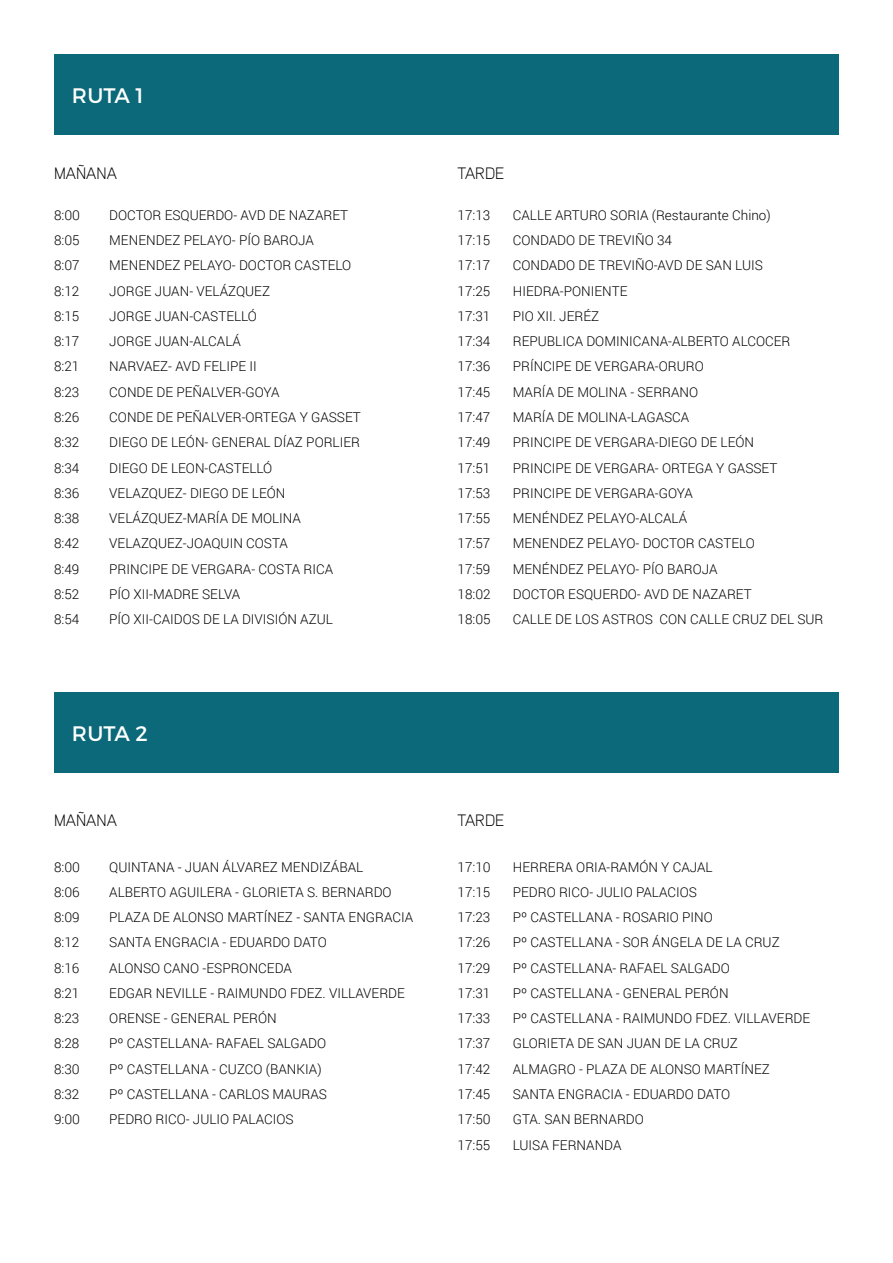
<style>
.page{position:relative;width:893px;height:1263px;background:#fff}
.page>*{position:absolute;margin:0;border:0;box-sizing:border-box;transform-origin:0 0}
.t1{font:21px "Montserrat";letter-spacing:.01em;color:#fff}
.t2{font:300 16.5px "Aaux Pro";color:#000}
.t3{font:300 13.5px "Roboto";color:#000}
</style>
<div class="page">
<div style="left:54px;top:692px;width:785px;height:81px;background:#0b6979"></div>
<div style="left:54px;top:54px;width:785px;height:81px;background:#0b6979"></div>
<h1 class="t1" style="left:72px;top:83px;width:73px">RUTA 1</h1>
<p class="t2" style="left:54px;top:163px;width:64px">MAÑANA</p>
<p class="t3" style="left:54px;top:206px;width:28px">8:00</p>
<p class="t3" style="left:109px;top:206px;width:241px">DOCTOR ESQUERDO- AVD DE NAZARET</p>
<p class="t3" style="left:54px;top:231px;width:27px">8:05</p>
<p class="t3" style="left:109px;top:231px;width:206px">MENENDEZ PELAYO- PÍO BAROJA</p>
<p class="t3" style="left:54px;top:256px;width:27px">8:07</p>
<p class="t3" style="left:109px;top:256px;width:244px">MENENDEZ PELAYO- DOCTOR CASTELO</p>
<p class="t3" style="left:54px;top:282px;width:27px">8:12</p>
<p class="t3" style="left:109px;top:282px;width:162px">JORGE JUAN- VELÁZQUEZ</p>
<p class="t3" style="left:54px;top:307px;width:27px">8:15</p>
<p class="t3" style="left:109px;top:307px;width:149px">JORGE JUAN-CASTELLÓ</p>
<p class="t3" style="left:54px;top:332px;width:27px">8:17</p>
<p class="t3" style="left:109px;top:332px;width:133px">JORGE JUAN-ALCALÁ</p>
<p class="t3" style="left:54px;top:357px;width:27px">8:21</p>
<p class="t3" style="left:109px;top:357px;width:149px">NARVAEZ- AVD FELIPE II</p>
<p class="t3" style="left:54px;top:383px;width:27px">8:23</p>
<p class="t3" style="left:109px;top:383px;width:172px">CONDE DE PEÑALVER-GOYA</p>
<p class="t3" style="left:54px;top:408px;width:27px">8:26</p>
<p class="t3" style="left:109px;top:408px;width:253px">CONDE DE PEÑALVER-ORTEGA Y GASSET</p>
<p class="t3" style="left:54px;top:433px;width:27px">8:32</p>
<p class="t3" style="left:109px;top:433px;width:252px">DIEGO DE LEÓN- GENERAL DÍAZ PORLIER</p>
<p class="t3" style="left:54px;top:458px;width:27px">8:34</p>
<p class="t3" style="left:109px;top:458px;width:165px">DIEGO DE LEON-CASTELLÓ</p>
<p class="t3" style="left:54px;top:484px;width:27px">8:36</p>
<p class="t3" style="left:109px;top:484px;width:178px">VELAZQUEZ- DIEGO DE LEÓN</p>
<p class="t3" style="left:54px;top:509px;width:27px">8:38</p>
<p class="t3" style="left:109px;top:509px;width:193px">VELÁZQUEZ-MARÍA DE MOLINA</p>
<p class="t3" style="left:54px;top:534px;width:27px">8:42</p>
<p class="t3" style="left:109px;top:534px;width:180px">VELAZQUEZ-JOAQUIN COSTA</p>
<p class="t3" style="left:54px;top:559px;width:27px">8:49</p>
<p class="t3" style="left:109px;top:559px;width:225px">PRINCIPE DE VERGARA- COSTA RICA</p>
<p class="t3" style="left:54px;top:585px;width:27px">8:52</p>
<p class="t3" style="left:109px;top:585px;width:132px">PÍO XII-MADRE SELVA</p>
<p class="t3" style="left:54px;top:610px;width:27px">8:54</p>
<p class="t3" style="left:109px;top:610px;width:225px">PÍO XII-CAIDOS DE LA DIVISIÓN AZUL</p>
<h1 class="t1" style="left:72px;top:721px;width:77px">RUTA 2</h1>
<p class="t2" style="left:54px;top:810px;width:64px">MAÑANA</p>
<p class="t3" style="left:54px;top:857px;width:28px">8:00</p>
<p class="t3" style="left:109px;top:857px;width:256px">QUINTANA - JUAN ÁLVAREZ MENDIZÁBAL</p>
<p class="t3" style="left:54px;top:883px;width:27px">8:06</p>
<p class="t3" style="left:109px;top:883px;width:284px">ALBERTO AGUILERA - GLORIETA S. BERNARDO</p>
<p class="t3" style="left:54px;top:908px;width:27px">8:09</p>
<p class="t3" style="left:109px;top:908px;width:306px">PLAZA DE ALONSO MARTÍNEZ - SANTA ENGRACIA</p>
<p class="t3" style="left:54px;top:933px;width:27px">8:12</p>
<p class="t3" style="left:109px;top:933px;width:219px">SANTA ENGRACIA - EDUARDO DATO</p>
<p class="t3" style="left:54px;top:958px;width:27px">8:16</p>
<p class="t3" style="left:109px;top:958px;width:184px">ALONSO CANO -ESPRONCEDA</p>
<p class="t3" style="left:54px;top:984px;width:27px">8:21</p>
<p class="t3" style="left:109px;top:984px;width:297px">EDGAR NEVILLE - RAIMUNDO FDEZ. VILLAVERDE</p>
<p class="t3" style="left:54px;top:1009px;width:27px">8:23</p>
<p class="t3" style="left:109px;top:1009px;width:169px">ORENSE - GENERAL PERÓN</p>
<p class="t3" style="left:54px;top:1034px;width:27px">8:28</p>
<p class="t3" style="left:109px;top:1034px;width:218px">Pº CASTELLANA- RAFAEL SALGADO</p>
<p class="t3" style="left:54px;top:1059px;width:27px">8:30</p>
<p class="t3" style="left:109px;top:1059px;width:214px">Pº CASTELLANA - CUZCO (BANKIA)</p>
<p class="t3" style="left:54px;top:1085px;width:27px">8:32</p>
<p class="t3" style="left:109px;top:1085px;width:219px">Pº CASTELLANA - CARLOS MAURAS</p>
<p class="t3" style="left:54px;top:1110px;width:28px">9:00</p>
<p class="t3" style="left:109px;top:1110px;width:186px">PEDRO RICO- JULIO PALACIOS</p>
<p class="t2" style="left:458px;top:163px;width:48px">TARDE</p>
<p class="t3" style="left:458px;top:206px;width:34px">17:13</p>
<p class="t3" style="left:513px;top:206px;width:259px">CALLE ARTURO SORIA (Restaurante Chino)</p>
<p class="t3" style="left:458px;top:231px;width:34px">17:15</p>
<p class="t3" style="left:513px;top:231px;width:161px">CONDADO DE TREVIÑO 34</p>
<p class="t3" style="left:458px;top:256px;width:34px">17:17</p>
<p class="t3" style="left:513px;top:256px;width:252px">CONDADO DE TREVIÑO-AVD DE SAN LUIS</p>
<p class="t3" style="left:458px;top:282px;width:34px">17:25</p>
<p class="t3" style="left:513px;top:282px;width:116px">HIEDRA-PONIENTE</p>
<p class="t3" style="left:458px;top:307px;width:34px">17:31</p>
<p class="t3" style="left:513px;top:307px;width:88px">PIO XII. JERÉZ</p>
<p class="t3" style="left:458px;top:332px;width:34px">17:34</p>
<p class="t3" style="left:513px;top:332px;width:279px">REPUBLICA DOMINICANA-ALBERTO ALCOCER</p>
<p class="t3" style="left:458px;top:357px;width:34px">17:36</p>
<p class="t3" style="left:513px;top:357px;width:192px">PRÍNCIPE DE VERGARA-ORURO</p>
<p class="t3" style="left:458px;top:383px;width:34px">17:45</p>
<p class="t3" style="left:513px;top:383px;width:187px">MARÍA DE MOLINA - SERRANO</p>
<p class="t3" style="left:458px;top:408px;width:34px">17:47</p>
<p class="t3" style="left:513px;top:408px;width:178px">MARÍA DE MOLINA-LAGASCA</p>
<p class="t3" style="left:458px;top:433px;width:34px">17:49</p>
<p class="t3" style="left:513px;top:433px;width:243px">PRINCIPE DE VERGARA-DIEGO DE LEÓN</p>
<p class="t3" style="left:458px;top:458px;width:34px">17:51</p>
<p class="t3" style="left:513px;top:458px;width:266px">PRINCIPE DE VERGARA- ORTEGA Y GASSET</p>
<p class="t3" style="left:458px;top:484px;width:34px">17:53</p>
<p class="t3" style="left:513px;top:484px;width:182px">PRINCIPE DE VERGARA-GOYA</p>
<p class="t3" style="left:458px;top:509px;width:34px">17:55</p>
<p class="t3" style="left:513px;top:509px;width:176px">MENÉNDEZ PELAYO-ALCALÁ</p>
<p class="t3" style="left:458px;top:534px;width:34px">17:57</p>
<p class="t3" style="left:513px;top:534px;width:244px">MENENDEZ PELAYO- DOCTOR CASTELO</p>
<p class="t3" style="left:458px;top:559px;width:34px">17:59</p>
<p class="t3" style="left:513px;top:559px;width:206px">MENÉNDEZ PELAYO- PÍO BAROJA</p>
<p class="t3" style="left:458px;top:585px;width:35px">18:02</p>
<p class="t3" style="left:513px;top:585px;width:241px">DOCTOR ESQUERDO- AVD DE NAZARET</p>
<p class="t3" style="left:458px;top:610px;width:35px">18:05</p>
<p class="t3" style="left:513px;top:610px;width:312px">CALLE DE LOS ASTROS CON CALLE CRUZ DEL SUR</p>
<p class="t2" style="left:458px;top:810px;width:48px">TARDE</p>
<p class="t3" style="left:458px;top:857px;width:35px">17:10</p>
<p class="t3" style="left:513px;top:857px;width:201px">HERRERA ORIA-RAMÓN Y CAJAL</p>
<p class="t3" style="left:458px;top:883px;width:34px">17:15</p>
<p class="t3" style="left:513px;top:883px;width:186px">PEDRO RICO- JULIO PALACIOS</p>
<p class="t3" style="left:458px;top:908px;width:34px">17:23</p>
<p class="t3" style="left:513px;top:908px;width:202px">Pº CASTELLANA - ROSARIO PINO</p>
<p class="t3" style="left:458px;top:933px;width:34px">17:26</p>
<p class="t3" style="left:513px;top:933px;width:268px">Pº CASTELLANA - SOR ÁNGELA DE LA CRUZ</p>
<p class="t3" style="left:458px;top:958px;width:34px">17:29</p>
<p class="t3" style="left:513px;top:958px;width:218px">Pº CASTELLANA- RAFAEL SALGADO</p>
<p class="t3" style="left:458px;top:984px;width:34px">17:31</p>
<p class="t3" style="left:513px;top:984px;width:217px">Pº CASTELLANA - GENERAL PERÓN</p>
<p class="t3" style="left:458px;top:1009px;width:34px">17:33</p>
<p class="t3" style="left:513px;top:1009px;width:299px">Pº CASTELLANA - RAIMUNDO FDEZ. VILLAVERDE</p>
<p class="t3" style="left:458px;top:1034px;width:34px">17:37</p>
<p class="t3" style="left:513px;top:1034px;width:227px">GLORIETA DE SAN JUAN DE LA CRUZ</p>
<p class="t3" style="left:458px;top:1059px;width:34px">17:42</p>
<p class="t3" style="left:513px;top:1059px;width:259px">ALMAGRO - PLAZA DE ALONSO MARTÍNEZ</p>
<p class="t3" style="left:458px;top:1085px;width:34px">17:45</p>
<p class="t3" style="left:513px;top:1085px;width:219px">SANTA ENGRACIA - EDUARDO DATO</p>
<p class="t3" style="left:458px;top:1110px;width:35px">17:50</p>
<p class="t3" style="left:513px;top:1110px;width:133px">GTA. SAN BERNARDO</p>
<p class="t3" style="left:458px;top:1135px;width:34px">17:55</p>
<p class="t3" style="left:513px;top:1135px;width:110px">LUISA FERNANDA</p>
</div>
